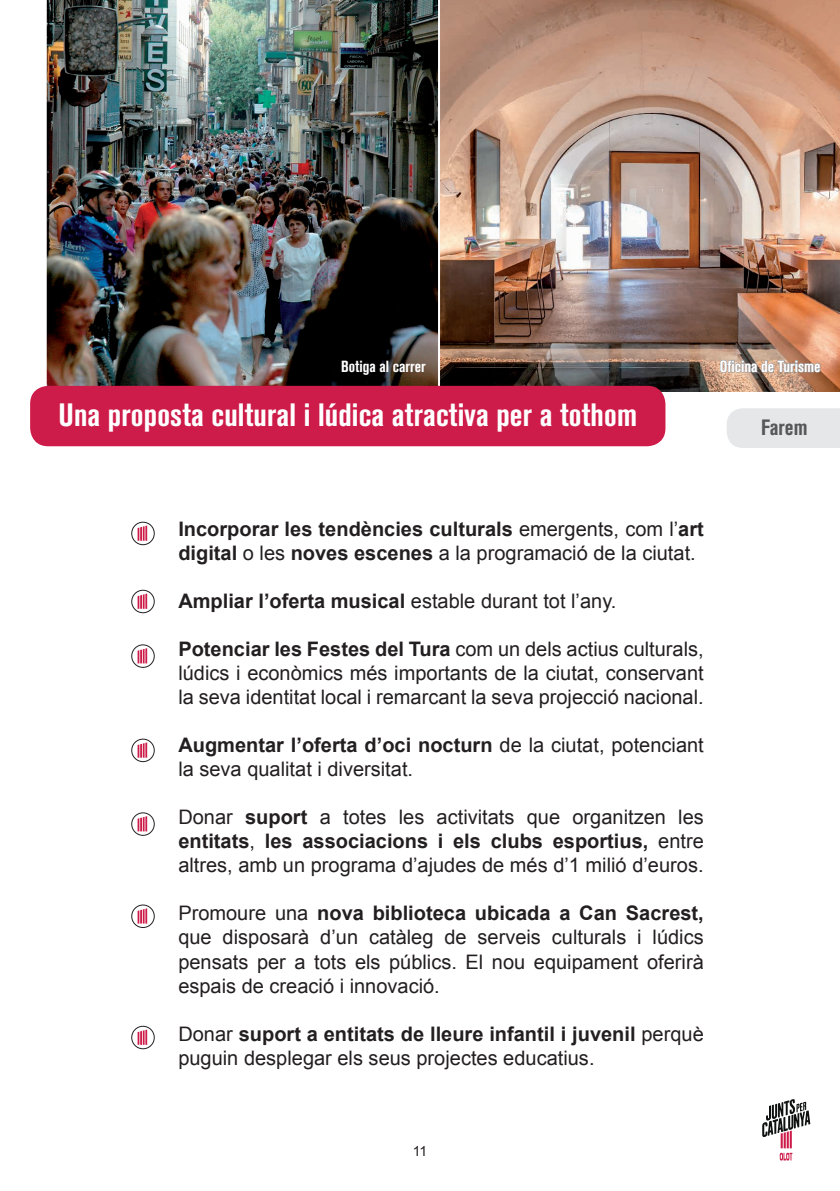
<style>
.page{position:relative;width:840px;height:1191px;background:#fff}
.page>*{position:absolute;margin:0;border:0;box-sizing:border-box;transform-origin:0 0}
.t1{font:700 condensed 32px "Akzidenz Grotesk BQ";letter-spacing:.005em;color:#fff}
.t2{font:700 condensed 22px "Akzidenz Grotesk BQ";color:#57585a}
.t3{font:20px/24px "Arial";color:#231f20;text-align:justify}
.t4{font:700 20px/24px "Arial";color:#231f20}
.t5{font:700 condensed 16px "Akzidenz Grotesk BQ";color:#fff}
.t6{font:14px "Arial";color:#231f20}
.s1{font-weight:400}
.s2{font-weight:700}
</style>
<div class="page">
<svg style="left:762px;top:1099px;width:47px;height:61px"></svg>
<div style="left:727px;top:408px;width:112px;height:40px;background:#e6e7e9"></div>
<img style="left:440px;top:0;width:399px;height:392px">
<svg style="left:132px;top:590px;width:22px;height:23px"></svg>
<div style="left:131px;top:590px;width:24px;height:23px;border:1px solid #231f20;border-radius:50%"></div>
<svg style="left:137px;top:593px;width:10px;height:16px"></svg>
<svg style="left:132px;top:522px;width:22px;height:22px"></svg>
<div style="left:131px;top:522px;width:24px;height:23px;border:1px solid #231f20;border-radius:50%"></div>
<svg style="left:137px;top:525px;width:10px;height:16px"></svg>
<svg style="left:132px;top:645px;width:22px;height:22px"></svg>
<div style="left:131px;top:644px;width:24px;height:24px;border:1px solid #231f20;border-radius:50%"></div>
<svg style="left:137px;top:648px;width:10px;height:15px"></svg>
<svg style="left:132px;top:739px;width:22px;height:22px"></svg>
<div style="left:131px;top:738px;width:24px;height:24px;border:1px solid #231f20;border-radius:50%"></div>
<svg style="left:137px;top:742px;width:10px;height:15px"></svg>
<svg style="left:132px;top:813px;width:22px;height:22px"></svg>
<div style="left:131px;top:812px;width:24px;height:23px;border:1px solid #231f20;border-radius:50%"></div>
<svg style="left:137px;top:816px;width:10px;height:15px"></svg>
<svg style="left:132px;top:905px;width:22px;height:22px"></svg>
<div style="left:131px;top:904px;width:24px;height:24px;border:1px solid #231f20;border-radius:50%"></div>
<svg style="left:137px;top:908px;width:10px;height:15px"></svg>
<svg style="left:132px;top:1026px;width:22px;height:22px"></svg>
<div style="left:131px;top:1025px;width:24px;height:24px;border:1px solid #231f20;border-radius:50%"></div>
<svg style="left:137px;top:1029px;width:10px;height:15px"></svg>
<svg style="left:719px;top:360px;width:101px;height:13px"></svg>
<img style="left:46px;top:0;width:394px;height:386px">
<div style="left:30px;top:386px;width:635px;height:60px;background:#cd1c49;border-radius:18px"></div>
<p class="t5" style="left:341px;top:357px;width:86px">Botiga al carrer</p>
<h1 class="t1" style="left:59px;top:397px;width:579px">Una proposta cultural i lúdica atractiva per a tothom</h1>
<p class="t5" style="left:719px;top:357px;width:102px">Oficina de Turisme</p>
<p class="t2" style="left:760px;top:415px;width:48px">Farem</p>
<p class="t4" style="left:178px;top:518px;width:526px;text-indent:-36px">• Incorporar les tendències culturals <span class="s1">emergents, com l’</span>art digital <span class="s1">o les</span> noves escenes <span class="s1">a la programació de la ciutat.</span></p>
<p class="t4" style="left:142px;top:590px;width:475px">• Ampliar l’oferta musical <span class="s1">estable durant tot l’any.</span></p>
<p class="t3" style="left:178px;top:637px;width:526px;text-indent:-36px"><span class="s2">• Potenciar les Festes del Tura</span> com un dels actius culturals, lúdics i econòmics més importants de la ciutat, conservant la seva identitat local i remarcant la seva projecció nacional.</p>
<p class="t3" style="left:178px;top:733px;width:526px;text-indent:-36px"><span class="s2">• Augmentar l’oferta d’oci nocturn</span> de la ciutat, potenciant la seva qualitat i diversitat.</p>
<p class="t3" style="left:178px;top:805px;width:526px;text-indent:-36px">• Donar <span class="s2">suport</span> a totes les activitats que organitzen les <span class="s2">entitats</span>, <span class="s2">les associacions i els clubs esportius,</span> entre altres, amb un programa d’ajudes de més d’1 milió d’euros.</p>
<p class="t3" style="left:178px;top:901px;width:526px;text-indent:-36px">• Promoure una <span class="s2">nova biblioteca ubicada a Can Sacrest, </span>que disposarà d’un catàleg de serveis culturals i lúdics pensats per a tots els públics. El nou equipament oferirà espais de creació i innovació.</p>
<p class="t3" style="left:178px;top:1021px;width:526px;text-indent:-36px">• Donar <span class="s2">suport a entitats de lleure infantil i juvenil</span> perquè puguin desplegar els seus projectes educatius.</p>
<p class="t6" style="left:412px;top:1142px;width:16px">11</p>
</div>
